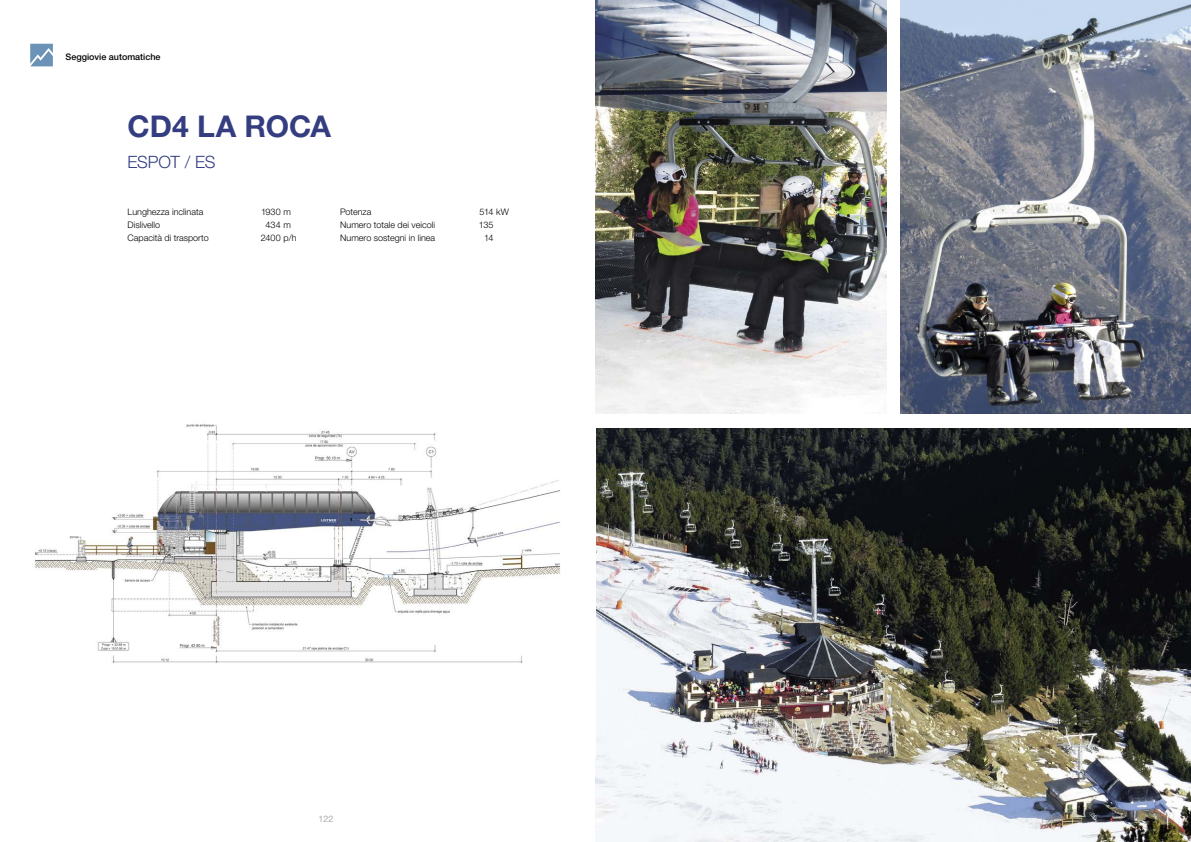
<style>
.page{position:relative;width:1191px;height:842px;background:#fff}
.page>*{position:absolute;margin:0;border:0;box-sizing:border-box;transform-origin:0 0}
._01-Name{font:700 30px "Helvetica Neue LTW1 G";letter-spacing:-.005em;color:#343d80}
._02-Ort_Land{font:300 17px "Helvetica Neue LTW1 G";letter-spacing:-.025em;color:#343d80}
._04-Zahlen{font:300 9px/13px "Helvetica Neue LTW1 G";color:#000}
.Typ{font:500 9px "Helvetica Neue LTW1 G";color:#000}
._04-Zahlen_Start{font:300 9px "Helvetica Neue LTW1 G";color:#000}
.t1{font:9px "Helvetica Neue LTW1 G";color:#aaa}
</style>
<div class="page">
<svg style="left:30px;top:44px;width:23px;height:22px"></svg>
<img style="left:595px;top:428px;width:596px;height:414px">
<img style="left:34px;top:424px;width:527px;height:239px">
<img style="left:900px;top:0;width:291px;height:414px">
<img style="left:595px;top:0;width:291px;height:414px">
<p class="Typ" style="left:66px;top:51px;width:96px">Seggiovie automatiche</p>
<p class="_01-Name" style="left:128px;top:108px;width:205px">CD4 LA ROCA</p>
<p class="_02-Ort_Land" style="left:128px;top:151px;width:89px">ESPOT / ES</p>
<p class="_04-Zahlen" style="left:128px;top:205px;width:83px">Lunghezza inclinata<br>Dislivello<br>Capacità di trasporto</p>
<p class="_04-Zahlen" style="left:340px;top:205px;width:96px">Potenza<br>Numero totale dei veicoli<br>Numero sostegni in linea</p>
<p class="_04-Zahlen_Start" style="left:261px;top:206px;width:32px">1930 m</p>
<p class="_04-Zahlen" style="left:265px;top:218px;width:27px">434 m</p>
<p class="_04-Zahlen" style="left:261px;top:231px;width:37px">2400 p/h</p>
<p class="_04-Zahlen" style="left:479px;top:205px;width:31px">514 kW</p>
<p class="_04-Zahlen" style="left:479px;top:218px;width:16px">135</p>
<p class="_04-Zahlen" style="left:484px;top:231px;width:11px">14</p>
<p class="t1" style="left:318px;top:813px;width:17px">122</p>
</div>
